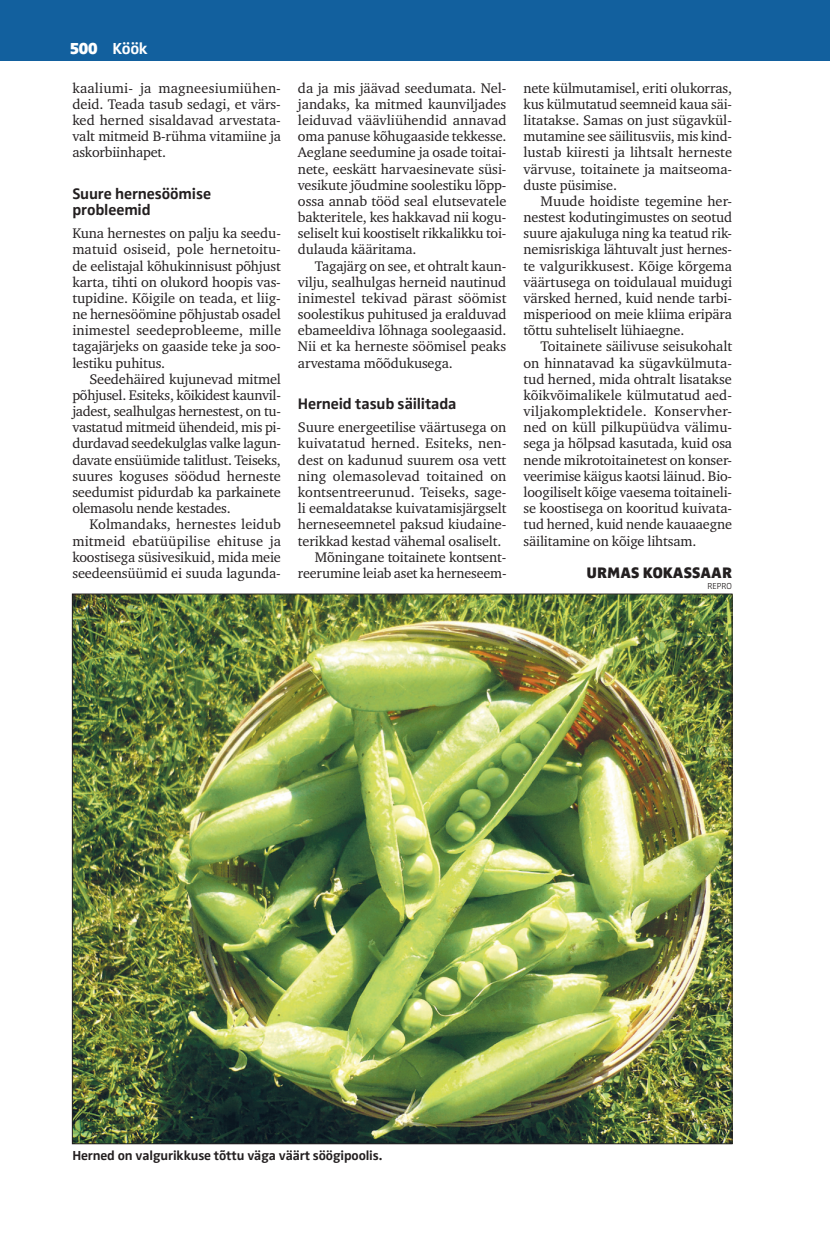
<style>
.page{position:relative;width:830px;height:1234px;background:#fff}
.page>*{position:absolute;margin:0;border:0;box-sizing:border-box;transform-origin:0 0}
.t1{font:700 16.5px "Zwo Pro";color:#fff}
.t2{font:700 15.75px/16.5px "Zwo Pro";letter-spacing:-.01em;color:#231f20}
.t3{font:900 15.75px "Zwo Pro";color:#231f20}
.t4{font:14.25px/16.2px "Charter ITC";letter-spacing:-.01em;color:#231f20;text-align:justify}
.t5{font:14.25px "Charter ITC";letter-spacing:.01em;color:#231f20}
.t6{font:700 13.5px "Zwo Pro";letter-spacing:-.01em;color:#231f20}
.t7{font:300 9px "Zwo Pro";color:#231f20}
.s1{font-weight:900}
</style>
<div class="page">
<div style="left:0;top:0;width:829px;height:60px;background:#12609e"></div>
<hr style="left:829px;top:0;width:1px;height:60px;background:#12609e">
<img style="left:74px;top:595px;width:656px;height:546px">
<p class="t1" style="left:70px;top:39px;width:79px"><span class="s1">500</span> Köök</p>
<p class="t4" style="left:72px;top:80px;width:210px">kaaliumi- ja magneesiumiühen&shy;deid. Teada tasub sedagi, et värs&shy;ked herned sisaldavad arvestata&shy;valt mitmeid B-rühma vitamiine ja askorbiinhapet.</p>
<p class="t2" style="left:72px;top:185px;width:140px">Suure hernesöömise probleemid</p>
<p class="t4" style="left:72px;top:225px;width:210px">Kuna hernestes on palju ka seedu&shy;matuid osiseid, pole hernetoitu&shy;de eelistajal kõhukinnisust põhjust karta, tihti on olukord hoopis vas&shy;tupidine. Kõigile on teada, et liig&shy;ne hernesöömine põhjustab osadel inimestel seedeprobleeme, mille tagajärjeks on gaaside teke ja soo&shy;lestiku puhitus.</p>
<p class="t4" style="left:72px;top:371px;width:210px;text-indent:17px">Seedehäired kujunevad mitmel põhjusel. Esiteks, kõikidest kaunvil&shy;jadest, sealhulgas hernestest, on tu&shy;vastatud mitmeid ühendeid, mis pi&shy;durdavad seedekulglas valke lagun&shy;davate ensüümide talitlust. Teiseks, suures koguses söödud herneste seedumist pidurdab ka parkainete olemasolu nende kestades.</p>
<p class="t4" style="left:72px;top:516px;width:210px;text-indent:17px">Kolmandaks, hernestes leidub mitmeid ebatüüpilise ehituse ja koostisega süsivesikuid, mida meie seedeensüümid ei suuda lagunda-</p>
<p class="t4" style="left:298px;top:80px;width:210px">da ja mis jäävad seedumata. Nel&shy;jandaks, ka mitmed kaunviljades leiduvad väävliühendid annavad oma panuse kõhugaaside tekkesse.<br>Aeglane seedumine ja osade toitai&shy;nete, eeskätt harvaesinevate süsi&shy;vesikute jõudmine soolestiku lõpp&shy;ossa annab tööd seal elutsevatele bakteritele, kes hakkavad nii kogu&shy;seliselt kui koostiselt rikkalikku toi&shy;dulauda kääritama.</p>
<p class="t4" style="left:298px;top:257px;width:210px;text-indent:17px">Tagajärg on see, et ohtralt kaun&shy;vilju, sealhulgas herneid nautinud inimestel tekivad pärast söömist soolestikus puhitused ja eralduvad ebameeldiva lõhnaga soolegaasid.<br>Nii et ka herneste söömisel peaks arvestama mõõdukusega.</p>
<p class="t2" style="left:298px;top:395px;width:160px">Herneid tasub säilitada</p>
<p class="t4" style="left:298px;top:419px;width:210px">Suure energeetilise väärtusega on</p>
<p class="t4" style="left:298px;top:435px;width:210px">kuivatatud herned. Esiteks, nen-</p>
<p class="t4" style="left:298px;top:451px;width:210px">dest on kadunud suurem osa vett</p>
<p class="t5" style="left:298px;top:467px;width:210px">ning olemasolevad toitained on</p>
<p class="t4" style="left:298px;top:484px;width:210px">kontsentreerunud. Teiseks, sage-</p>
<p class="t4" style="left:298px;top:500px;width:210px">li eemaldatakse kuivatamisjärgselt</p>
<p class="t4" style="left:298px;top:516px;width:210px">herneseemnetel paksud kiudaine-</p>
<p class="t4" style="left:298px;top:532px;width:205px">terikkad kestad vähemal osaliselt.</p>
<p class="t4" style="left:315px;top:548px;width:193px">Mõningane toitainete kontsent-</p>
<p class="t4" style="left:298px;top:564px;width:210px">reerumine leiab aset ka herneseem-</p>
<p class="t4" style="left:523px;top:80px;width:210px">nete külmutamisel, eriti olukorras, kus külmutatud seemneid kaua säi&shy;litatakse. Samas on just sügavkül&shy;mutamine see säilitusviis, mis kind&shy;lustab kiiresti ja lihtsalt herneste värvuse, toitainete ja maitseoma&shy;duste püsimise.</p>
<p class="t4" style="left:523px;top:193px;width:210px;text-indent:17px">Muude hoidiste tegemine her&shy;nestest kodutingimustes on seotud suure ajakuluga ning ka teatud rik&shy;nemisriskiga lähtuvalt just hernes&shy;te valgurikkusest. Kõige kõrgema väärtusega on toidulaual muidugi värsked herned, kuid nende tarbi&shy;misperiood on meie kliima eripära tõttu suhteliselt lühiaegne.</p>
<p class="t4" style="left:523px;top:338px;width:210px;text-indent:17px">Toitainete säilivuse seisukohalt on hinnatavad ka sügavkülmuta&shy;tud herned, mida ohtralt lisatakse kõikvõimalikele külmutatud aed&shy;viljakomplektidele. Konservher&shy;ned on küll pilkupüüdva välimu&shy;sega ja hõlpsad kasutada, kuid osa nende mikrotoitainetest on konser&shy;veerimise käigus kaotsi läinud. Bio&shy;loogiliselt kõige vaesema toitaineli&shy;se koostisega on kooritud kuivata&shy;tud herned, kuid nende kauaaegne säilitamine on kõige lihtsam.</p>
<p class="t3" style="left:586px;top:563px;width:147px">URMAS KOKASSAAR</p>
<p class="t7" style="left:707px;top:581px;width:26px">REPRO</p>
<p class="t6" style="left:72px;top:1147px;width:311px">Herned on valgurikkuse tõttu väga väärt söögipoolis.</p>
</div>
